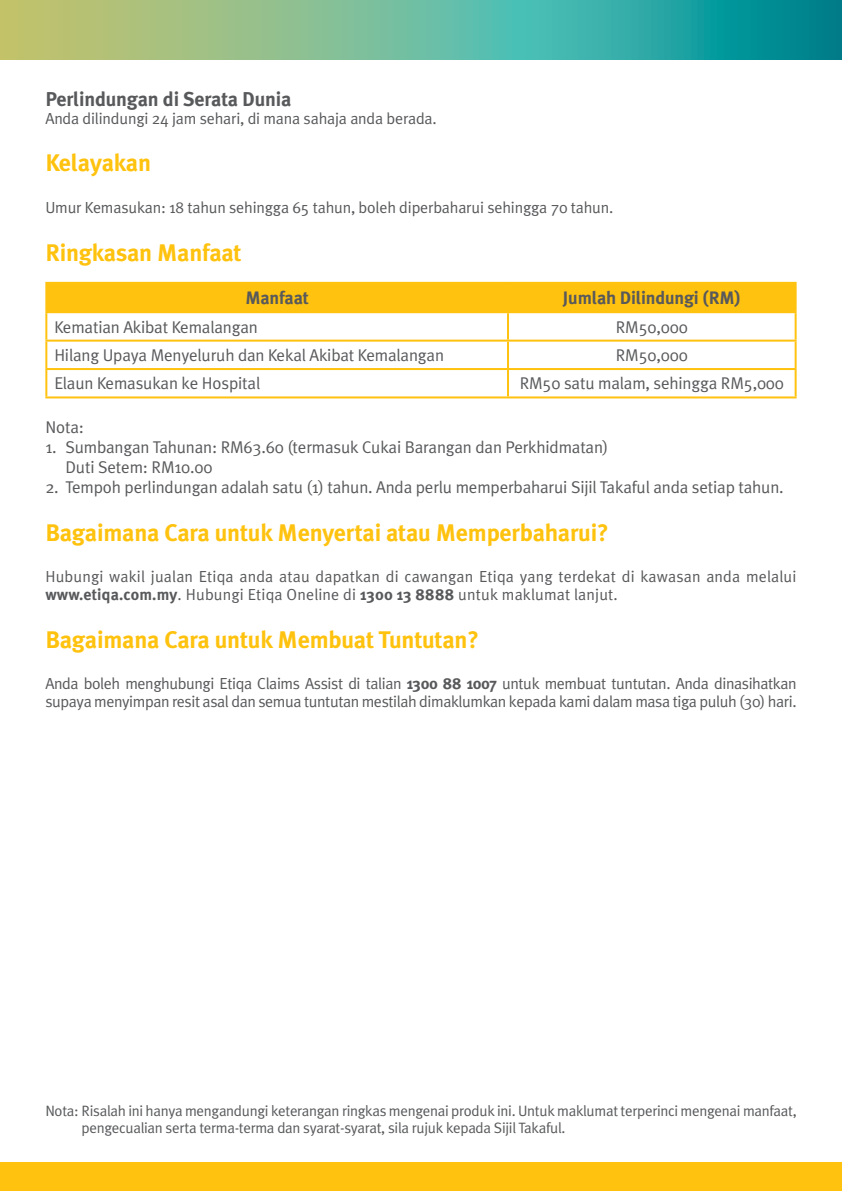
<style>
.page{position:relative;width:842px;height:1191px;background:#fff}
.page>*{position:absolute;margin:0;border:0;box-sizing:border-box;transform-origin:0 0}
.t1{font:700 24px "Meta Plus";letter-spacing:-.01em;color:#ffc20e}
.t2{font:700 20px "Meta Plus";letter-spacing:-.01em;color:#58595b}
.t3{font:700 18px "Meta Plus";letter-spacing:-.01em;color:#58595b}
.t4{font:17px/20px "Meta Plus";letter-spacing:-.01em;color:#58595b}
.t5{font:16px/18px "Meta Plus";letter-spacing:-.01em;color:#58595b}
.t6{font:16px/18px "Meta Plus";letter-spacing:.01em;color:#58595b}
.t7{font:15px/17px "Meta Plus";letter-spacing:-.02em;color:#58595b}
.s1{font-weight:700}
</style>
<div class="page">
<svg style="left:0;top:0;width:842px;height:60px;background:#65b494"></svg>
<div style="left:0;top:1162px;width:842px;height:29px;background:#ffc20e"></div>
<div style="left:47px;top:284px;width:748px;height:27px;background:#ffc20e"></div>
<hr style="left:45px;top:282px;width:463px;height:2px;background:#ffc20e">
<hr style="left:45px;top:284px;width:2px;height:27px;background:#ffc20e">
<hr style="left:508px;top:282px;width:289px;height:2px;background:#ffc20e">
<hr style="left:507px;top:284px;width:2px;height:27px;background:#ffc20e">
<hr style="left:795px;top:284px;width:2px;height:27px;background:#ffc20e">
<hr style="left:45px;top:311px;width:463px;height:2px;background:#ffc20e">
<hr style="left:45px;top:313px;width:2px;height:26px;background:#ffc20e">
<hr style="left:508px;top:311px;width:289px;height:2px;background:#ffc20e">
<hr style="left:507px;top:313px;width:2px;height:26px;background:#ffc20e">
<hr style="left:795px;top:313px;width:2px;height:26px;background:#ffc20e">
<hr style="left:45px;top:339px;width:463px;height:2px;background:#ffc20e">
<hr style="left:45px;top:341px;width:2px;height:27px;background:#ffc20e">
<hr style="left:508px;top:339px;width:289px;height:2px;background:#ffc20e">
<hr style="left:507px;top:341px;width:2px;height:27px;background:#ffc20e">
<hr style="left:795px;top:341px;width:2px;height:27px;background:#ffc20e">
<hr style="left:45px;top:368px;width:463px;height:2px;background:#ffc20e">
<hr style="left:45px;top:370px;width:2px;height:26px;background:#ffc20e">
<hr style="left:508px;top:368px;width:289px;height:2px;background:#ffc20e">
<hr style="left:507px;top:370px;width:2px;height:26px;background:#ffc20e">
<hr style="left:795px;top:370px;width:2px;height:26px;background:#ffc20e">
<hr style="left:45px;top:396px;width:463px;height:2px;background:#ffc20e">
<hr style="left:508px;top:396px;width:289px;height:2px;background:#ffc20e">
<p class="t2" style="left:45px;top:87px;width:248px">Perlindungan di Serata Dunia</p>
<p class="t5" style="left:45px;top:109px;width:393px">Anda dilindungi 24 jam sehari, di mana sahaja anda berada.</p>
<h1 class="t1" style="left:45px;top:149px;width:107px">Kelayakan</h1>
<p class="t5" style="left:45px;top:198px;width:570px">Umur Kemasukan: 18 tahun sehingga 65 tahun, boleh diperbaharui sehingga 70 tahun.</p>
<h1 class="t1" style="left:45px;top:238px;width:198px">Ringkasan Manfaat</h1>
<p class="t3" style="left:245px;top:287px;width:65px">Manfaat</p>
<p class="t3" style="left:563px;top:287px;width:179px">Jumlah Dilindungi (RM)</p>
<p class="t4" style="left:54px;top:316px;width:205px">Kematian Akibat Kemalangan</p>
<p class="t4" style="left:616px;top:316px;width:74px">RM50,000</p>
<p class="t4" style="left:54px;top:345px;width:391px">Hilang Upaya Menyeluruh dan Kekal Akibat Kemalangan</p>
<p class="t4" style="left:616px;top:345px;width:74px">RM50,000</p>
<p class="t4" style="left:54px;top:373px;width:207px">Elaun Kemasukan ke Hospital</p>
<p class="t4" style="left:520px;top:373px;width:266px">RM50 satu malam, sehingga RM5,000</p>
<p class="t4" style="left:45px;top:417px;width:40px">Nota:</p>
<p class="t4" style="left:65px;top:437px;width:544px;text-indent:-20px">1. Sumbangan Tahunan: RM63.60 (termasuk Cukai Barangan dan Perkhidmatan)<br>Duti Setem: RM10.00</p>
<p class="t4" style="left:45px;top:477px;width:740px">2. Tempoh perlindungan adalah satu (1) tahun. Anda perlu memperbaharui Sijil Takaful anda setiap tahun.</p>
<h1 class="t1" style="left:45px;top:519px;width:565px">Bagaimana Cara untuk Menyertai atau Memperbaharui?</h1>
<p class="t6" style="left:45px;top:567px;width:753px">Hubungi wakil jualan Etiqa anda atau dapatkan di cawangan Etiqa yang terdekat di kawasan anda melalui <span class="s1">www.etiqa.com.my</span>. Hubungi Etiqa Oneline di <span class="s1">1300 13 8888</span> untuk maklumat lanjut.</p>
<h1 class="t1" style="left:45px;top:626px;width:435px">Bagaimana Cara untuk Membuat Tuntutan?</h1>
<p class="t5" style="left:45px;top:674px;width:753px">Anda boleh menghubungi Etiqa Claims Assist di talian <span class="s1">1300 88 1007</span> untuk membuat tuntutan. Anda dinasihatkan supaya menyimpan resit asal dan semua tuntutan mestilah dimaklumkan kepada kami dalam masa tiga puluh (30) hari.</p>
<p class="t7" style="left:82px;top:1102px;width:717px;text-indent:-36px">Nota: Risalah ini hanya mengandungi keterangan ringkas mengenai produk ini. Untuk maklumat terperinci mengenai manfaat, pengecualian serta terma-terma dan syarat-syarat, sila rujuk kepada Sijil Takaful.</p>
</div>
